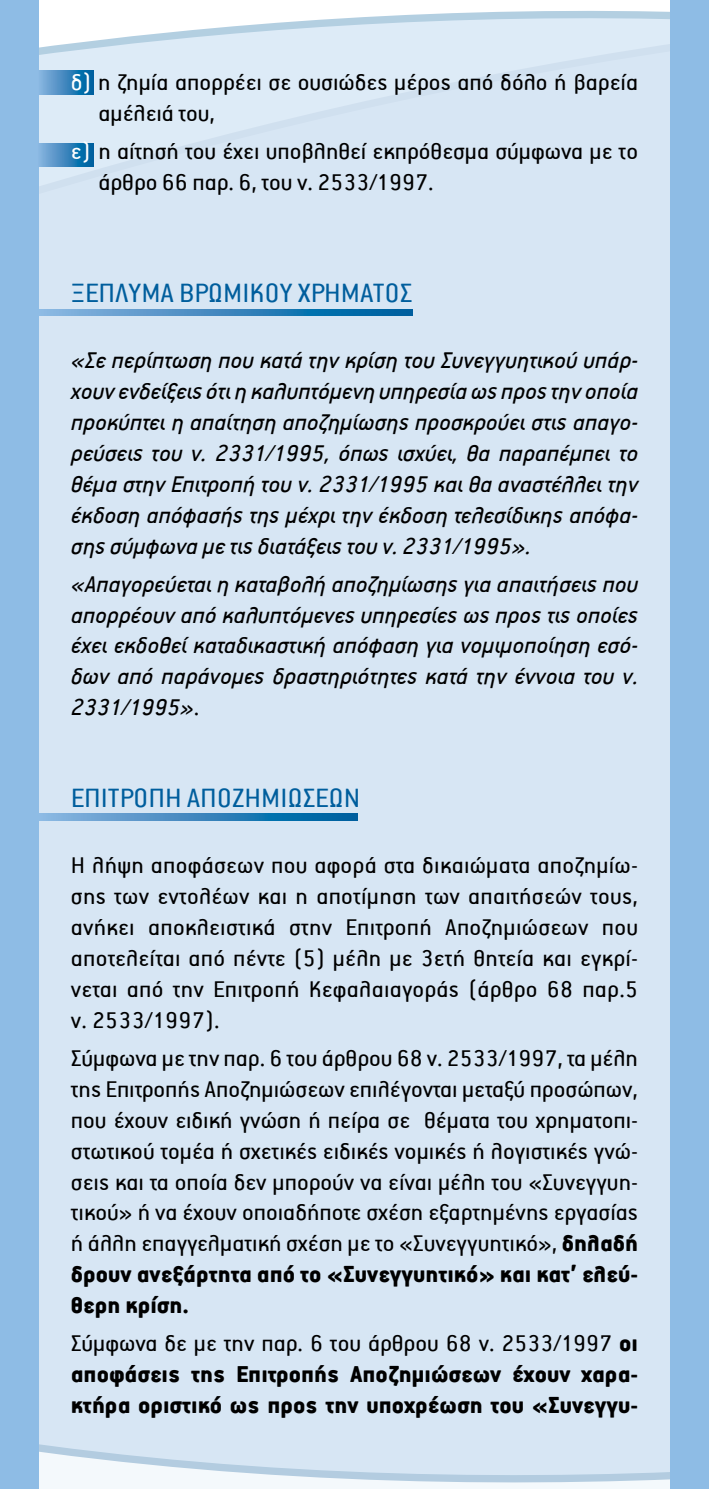
<style>
.page{position:relative;width:709px;height:1489px;background:#fff}
.page>*{position:absolute;margin:0;border:0;box-sizing:border-box;transform-origin:0 0}
.t1{font:30px "PF Premier Text";color:#005e9d}
.t2{font:25.75px/31px "PF Premier Text";color:#000}
.t3{font:italic 25.75px/31px "PF Premier Text";color:#000;text-align:justify}
.t4{font:900 25.75px/31px "PF Premier Text";color:#000;text-align:justify}
.s1{color:#fff}
.s2{font-style:normal}
.s3{font-weight:900}
.s4{font-weight:400}
</style>
<div class="page">
<div style="left:38px;top:0;width:632px;height:1488px;background:#d7e6f4"></div>
<div style="left:670px;top:0;width:39px;height:1488px;background:#8ebce5"></div>
<div style="left:0;top:0;width:38px;height:1488px;background:#8ebce5"></div>
<svg style="left:38px;top:71px;width:56px;height:23px"></svg>
<svg style="left:38px;top:309px;width:374px;height:7px;background:#3b88be"></svg>
<svg style="left:38px;top:814px;width:320px;height:6px;background:#3b87be"></svg>
<svg style="left:38px;top:143px;width:55px;height:24px"></svg>
<p class="t2" style="left:98px;top:67px;width:541px;text-indent:-28px"><span class="s1">δ)</span> η ζημία απορρέει σε ουσιώδες μέρος από δόλο ή βαρεία αμέλειά του,</p>
<p class="t2" style="left:98px;top:136px;width:541px;text-indent:-28px"><span class="s1">ε)</span> η αίτησή του έχει υποβληθεί εκπρόθεσμα σύμφωνα με το άρθρο 66 παρ. 6, του ν. 2533/1997.</p>
<p class="t1" style="left:71px;top:278px;width:343px">ΞΕΠΛΥΜΑ ΒΡΩΜΙΚΟΥ ΧΡΗΜΑΤΟΣ</p>
<p class="t3" style="left:71px;top:345px;width:569px">«Σε περίπτωση που κατά την κρίση του Συνεγγυητικού υπάρ&shy;χουν ενδείξεις ότι η καλυπτόμενη υπηρεσία ως προς την οποία προκύπτει η απαίτηση αποζημίωσης προσκρούει στις απαγο&shy;ρεύσεις του ν. 2331/1995, όπως ισχύει, θα παραπέμπει το θέμα στην Επιτροπή του ν. 2331/1995 και θα αναστέλλει την έκδοση απόφασής της μέχρι την έκδοση τελεσίδικης απόφα&shy;σης σύμφωνα με τις διατάξεις του ν. 2331/1995».</p>
<p class="t3" style="left:71px;top:568px;width:568px">«Απαγορεύεται η καταβολή αποζημίωσης για απαιτήσεις που απορρέουν από καλυπτόμενες υπηρεσίες ως προς τις οποίες έχει εκδοθεί καταδικαστική απόφαση για νομιμοποίηση εσό&shy;δων από παράνομες δραστηριότητες κατά την έννοια του ν.<br>2331/1995»<span class="s2">.</span></p>
<p class="t1" style="left:71px;top:783px;width:291px">ΕΠΙΤΡΟΠΗ ΑΠΟΖΗΜΙΩΣΕΩΝ</p>
<p class="t2" style="left:71px;top:850px;width:568px;text-align:justify">Η λήψη αποφάσεων που αφορά στα δικαιώματα αποζημίω&shy;σης των εντολέων και η αποτίμηση των απαιτήσεών τους, ανήκει αποκλειστικά στην Επιτροπή Αποζημιώσεων που αποτελείται από πέντε (5) μέλη με 3ετή θητεία και εγκρί&shy;νεται από την Επιτροπή Κεφαλαιαγοράς (άρθρο 68 παρ.5 ν. 2533/1997).</p>
<p class="t2" style="left:71px;top:1042px;width:568px;text-align:justify">Σύμφωνα με την παρ. 6 του άρθρου 68 ν. 2533/1997, τα μέλη της Επιτροπής Αποζημιώσεων επιλέγονται μεταξύ προσώπων, που έχουν ειδική γνώση ή πείρα σε θέματα του χρηματοπι&shy;στωτικού τομέα ή σχετικές ειδικές νομικές ή λογιστικές γνώ&shy;σεις και τα οποία δεν μπορούν να είναι μέλη του «Συνεγγυη&shy;τικού» ή να έχουν οποιαδήποτε σχέση εξαρτημένης εργασίας ή άλλη επαγγελματική σχέση με το «Συνεγγυητικό», <span class="s3">δηλαδή δρουν ανεξάρτητα από το «Συνεγγυητικό» και κατ’ ελεύ&shy;θερη κρίση.</span></p>
<p class="t4" style="left:71px;top:1327px;width:568px"><span class="s4">Σύμφωνα δε με την παρ. 6 του άρθρου 68 ν. 2533/1997</span> οι αποφάσεις της Επιτροπής Αποζημιώσεων έχουν χαρα&shy;κτήρα οριστικό ως προς την υποχρέωση του «Συνεγγυ-</p>
</div>
